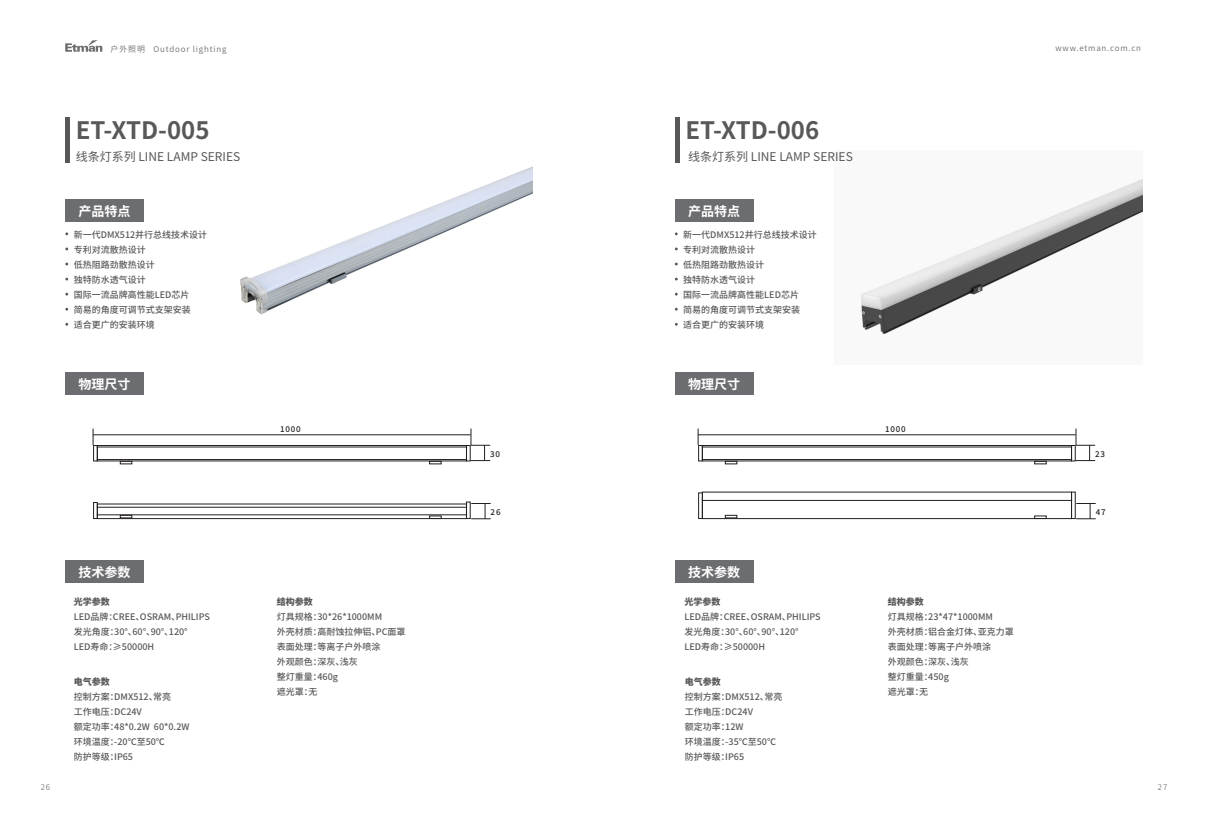
<style>
.page{position:relative;width:1208px;height:825px;background:#fff}
.page>*{position:absolute;margin:0;border:0;box-sizing:border-box;transform-origin:0 0}
.正文标题{font:700 24px "Source Han Sans SC";color:#57585a}
.正文最小标题-白色{font:700 13px "Source Han Sans SC";color:#fff}
.正文标题-英文{font:12px "Source Han Sans SC";color:#57585a}
.正文内容-无段间距{font:500 9px "Source Han Sans SC";color:#57585a}
.正文加粗-段前间距{font:800 9px "Source Han Sans SC";color:#57585a}
.t1{font:8px "Source Han Sans SC";letter-spacing:.1em;color:#6c6d70}
.标注{font:500 8px "Source Han Sans SC";letter-spacing:.1em;color:#231f20}
.t2{font:300 8px "Source Han Sans SC";color:#57585a}
</style>
<div class="page">
<svg style="left:65px;top:40px;width:37px;height:12px"></svg>
<img style="left:860px;top:179px;width:282px;height:156px">
<img style="left:240px;top:166px;width:293px;height:149px">
<hr style="left:66px;top:118px;width:4px;height:45px;background:#57585a">
<div style="left:65px;top:199px;width:79px;height:22px;background:#6c6d70"></div>
<div style="left:65px;top:372px;width:79px;height:22px;background:#6c6d70"></div>
<div style="left:65px;top:560px;width:79px;height:22px;background:#6c6d70"></div>
<div style="left:97px;top:445px;width:370px;height:16px;border:1px solid #231f20"></div>
<div style="left:97px;top:503px;width:370px;height:16px;border:1px solid #231f20"></div>
<div style="left:93px;top:445px;width:5px;height:16px;border:1px solid #231f20"></div>
<div style="left:466px;top:445px;width:5px;height:16px;border:1px solid #231f20"></div>
<div style="left:93px;top:502px;width:5px;height:17px;border:1px solid #231f20"></div>
<div style="left:466px;top:501px;width:5px;height:18px;border:1px solid #231f20"></div>
<hr style="left:97px;top:446px;width:370px;height:1px;background:#231f20">
<hr style="left:97px;top:459px;width:370px;height:1px;background:#231f20">
<hr style="left:97px;top:507px;width:370px;height:1px;background:#231f20">
<hr style="left:97px;top:514px;width:370px;height:1px;background:#231f20">
<svg style="left:93px;top:429px;width:1px;height:16px"></svg>
<hr style="left:93px;top:435px;width:378px;height:1px;background:#231f20">
<svg style="left:471px;top:429px;width:19px;height:32px"></svg>
<svg style="left:471px;top:503px;width:19px;height:16px"></svg>
<svg style="left:120px;top:461px;width:12px;height:3px"></svg>
<svg style="left:120px;top:515px;width:12px;height:3px"></svg>
<svg style="left:429px;top:461px;width:13px;height:3px"></svg>
<div style="left:429px;top:515px;width:13px;height:4px;border:1px solid #231f20"></div>
<hr style="left:675px;top:118px;width:4px;height:45px;background:#57585a">
<div style="left:675px;top:199px;width:78px;height:22px;background:#6c6d70"></div>
<div style="left:675px;top:372px;width:78px;height:22px;background:#6c6d70"></div>
<div style="left:675px;top:560px;width:78px;height:22px;background:#6c6d70"></div>
<div style="left:702px;top:445px;width:370px;height:16px;border:1px solid #231f20"></div>
<div style="left:702px;top:492px;width:370px;height:27px;border:1px solid #231f20"></div>
<div style="left:698px;top:445px;width:5px;height:16px;border:1px solid #231f20"></div>
<div style="left:1071px;top:445px;width:4px;height:16px;border:1px solid #231f20"></div>
<div style="left:698px;top:492px;width:5px;height:27px;border:1px solid #231f20"></div>
<div style="left:1071px;top:492px;width:4px;height:27px;border:1px solid #231f20"></div>
<hr style="left:702px;top:446px;width:370px;height:1px;background:#231f20">
<hr style="left:702px;top:459px;width:370px;height:1px;background:#231f20">
<hr style="left:702px;top:500px;width:370px;height:1px;background:#231f20">
<svg style="left:698px;top:429px;width:1px;height:16px"></svg>
<hr style="left:698px;top:435px;width:377px;height:1px;background:#231f20">
<svg style="left:1075px;top:429px;width:20px;height:32px"></svg>
<svg style="left:1076px;top:503px;width:19px;height:16px"></svg>
<svg style="left:725px;top:461px;width:12px;height:3px"></svg>
<svg style="left:725px;top:515px;width:12px;height:3px"></svg>
<svg style="left:1034px;top:461px;width:12px;height:3px"></svg>
<div style="left:1034px;top:515px;width:12px;height:4px;border:1px solid #231f20"></div>
<p class="t1" style="left:111px;top:44px;width:117px">户外照明 Outdoor lighting</p>
<p class="t1" style="left:1055px;top:44px;width:87px">www.etman.com.cn</p>
<p class="正文标题" style="left:76px;top:117px;width:135px">ET-XTD-005</p>
<p class="正文标题-英文" style="left:76px;top:150px;width:166px">线条灯系列 LINE LAMP SERIES</p>
<p class="正文最小标题-白色" style="left:79px;top:204px;width:53px">产品特点</p>
<p class="正文内容-无段间距" style="left:74px;top:229px;width:135px">新一代DMX512并行总线技术设计</p>
<p class="正文内容-无段间距" style="left:74px;top:244px;width:74px">专利对流散热设计</p>
<p class="正文内容-无段间距" style="left:74px;top:259px;width:83px">低热阻路劲散热设计</p>
<p class="正文内容-无段间距" style="left:74px;top:274px;width:74px">独特防水透气设计</p>
<p class="正文内容-无段间距" style="left:74px;top:289px;width:117px">国际一流品牌高性能LED芯片</p>
<p class="正文内容-无段间距" style="left:74px;top:304px;width:119px">简易的角度可调节式支架安装</p>
<p class="正文内容-无段间距" style="left:74px;top:319px;width:83px">适合更广的安装环境</p>
<p class="正文最小标题-白色" style="left:78px;top:377px;width:53px">物理尺寸</p>
<p class="标注" style="left:280px;top:425px;width:22px">1000</p>
<p class="正文最小标题-白色" style="left:79px;top:565px;width:53px">技术参数</p>
<p class="正文加粗-段前间距" style="left:74px;top:596px;width:37px">光学参数</p>
<p class="正文内容-无段间距" style="left:74px;top:611px;width:138px">LED品牌：CREE、OSRAM、PHILIPS</p>
<p class="正文内容-无段间距" style="left:74px;top:626px;width:115px">发光角度：30°、60°、90°、120°</p>
<p class="正文内容-无段间距" style="left:74px;top:641px;width:82px">LED寿命：≥50000H</p>
<p class="正文加粗-段前间距" style="left:74px;top:676px;width:37px">电气参数</p>
<p class="正文内容-无段间距" style="left:74px;top:691px;width:99px">控制方案：DMX512、常亮</p>
<p class="正文内容-无段间距" style="left:74px;top:706px;width:70px">工作电压：DC24V</p>
<p class="正文内容-无段间距" style="left:74px;top:721px;width:117px">额定功率：48*0.2W 60*0.2W</p>
<p class="正文内容-无段间距" style="left:74px;top:736px;width:93px">环境温度：-20℃至50℃</p>
<p class="正文内容-无段间距" style="left:74px;top:751px;width:61px">防护等级：IP65</p>
<p class="正文加粗-段前间距" style="left:277px;top:596px;width:37px">结构参数</p>
<p class="正文内容-无段间距" style="left:277px;top:611px;width:107px">灯具规格：30*26*1000MM</p>
<p class="正文内容-无段间距" style="left:277px;top:626px;width:130px">外壳材质：高耐蚀拉伸铝、PC面罩</p>
<p class="正文内容-无段间距" style="left:277px;top:641px;width:105px">表面处理：等离子户外喷涂</p>
<p class="正文内容-无段间距" style="left:277px;top:656px;width:82px">外观颜色：深灰、浅灰</p>
<p class="正文内容-无段间距" style="left:277px;top:671px;width:63px">整灯重量：460g</p>
<p class="正文内容-无段间距" style="left:277px;top:686px;width:42px">遮光罩：无</p>
<p class="标注" style="left:490px;top:449px;width:11px">30</p>
<p class="标注" style="left:490px;top:508px;width:11px">26</p>
<p class="正文标题" style="left:685px;top:117px;width:135px">ET-XTD-006</p>
<p class="正文标题-英文" style="left:688px;top:150px;width:166px">线条灯系列 LINE LAMP SERIES</p>
<p class="正文最小标题-白色" style="left:688px;top:204px;width:53px">产品特点</p>
<p class="正文内容-无段间距" style="left:683px;top:229px;width:135px">新一代DMX512并行总线技术设计</p>
<p class="正文内容-无段间距" style="left:683px;top:244px;width:73px">专利对流散热设计</p>
<p class="正文内容-无段间距" style="left:683px;top:259px;width:82px">低热阻路劲散热设计</p>
<p class="正文内容-无段间距" style="left:683px;top:274px;width:73px">独特防水透气设计</p>
<p class="正文内容-无段间距" style="left:683px;top:289px;width:117px">国际一流品牌高性能LED芯片</p>
<p class="正文内容-无段间距" style="left:683px;top:304px;width:118px">简易的角度可调节式支架安装</p>
<p class="正文内容-无段间距" style="left:683px;top:319px;width:82px">适合更广的安装环境</p>
<p class="正文最小标题-白色" style="left:688px;top:377px;width:53px">物理尺寸</p>
<p class="标注" style="left:885px;top:425px;width:22px">1000</p>
<p class="正文最小标题-白色" style="left:688px;top:565px;width:53px">技术参数</p>
<p class="正文加粗-段前间距" style="left:684px;top:596px;width:37px">光学参数</p>
<p class="正文内容-无段间距" style="left:684px;top:611px;width:138px">LED品牌：CREE、OSRAM、PHILIPS</p>
<p class="正文内容-无段间距" style="left:684px;top:626px;width:115px">发光角度：30°、60°、90°、120°</p>
<p class="正文内容-无段间距" style="left:684px;top:641px;width:82px">LED寿命：≥50000H</p>
<p class="正文加粗-段前间距" style="left:685px;top:676px;width:37px">电气参数</p>
<p class="正文内容-无段间距" style="left:685px;top:691px;width:99px">控制方案：DMX512、常亮</p>
<p class="正文内容-无段间距" style="left:685px;top:706px;width:70px">工作电压：DC24V</p>
<p class="正文内容-无段间距" style="left:685px;top:721px;width:60px">额定功率：12W</p>
<p class="正文内容-无段间距" style="left:685px;top:736px;width:93px">环境温度：-35℃至50℃</p>
<p class="正文内容-无段间距" style="left:685px;top:751px;width:61px">防护等级：IP65</p>
<p class="正文加粗-段前间距" style="left:887px;top:596px;width:37px">结构参数</p>
<p class="正文内容-无段间距" style="left:887px;top:611px;width:107px">灯具规格：23*47*1000MM</p>
<p class="正文内容-无段间距" style="left:887px;top:626px;width:127px">外壳材质：铝合金灯体、亚克力罩</p>
<p class="正文内容-无段间距" style="left:887px;top:641px;width:105px">表面处理：等离子户外喷涂</p>
<p class="正文内容-无段间距" style="left:887px;top:656px;width:82px">外观颜色：深灰、浅灰</p>
<p class="正文内容-无段间距" style="left:887px;top:671px;width:63px">整灯重量：450g</p>
<p class="正文内容-无段间距" style="left:887px;top:686px;width:42px">遮光罩：无</p>
<p class="标注" style="left:1095px;top:449px;width:11px">23</p>
<p class="标注" style="left:1095px;top:508px;width:11px">47</p>
<p class="t2" style="left:41px;top:782px;width:11px">26</p>
<p class="t2" style="left:1158px;top:782px;width:11px">27</p>
</div>
